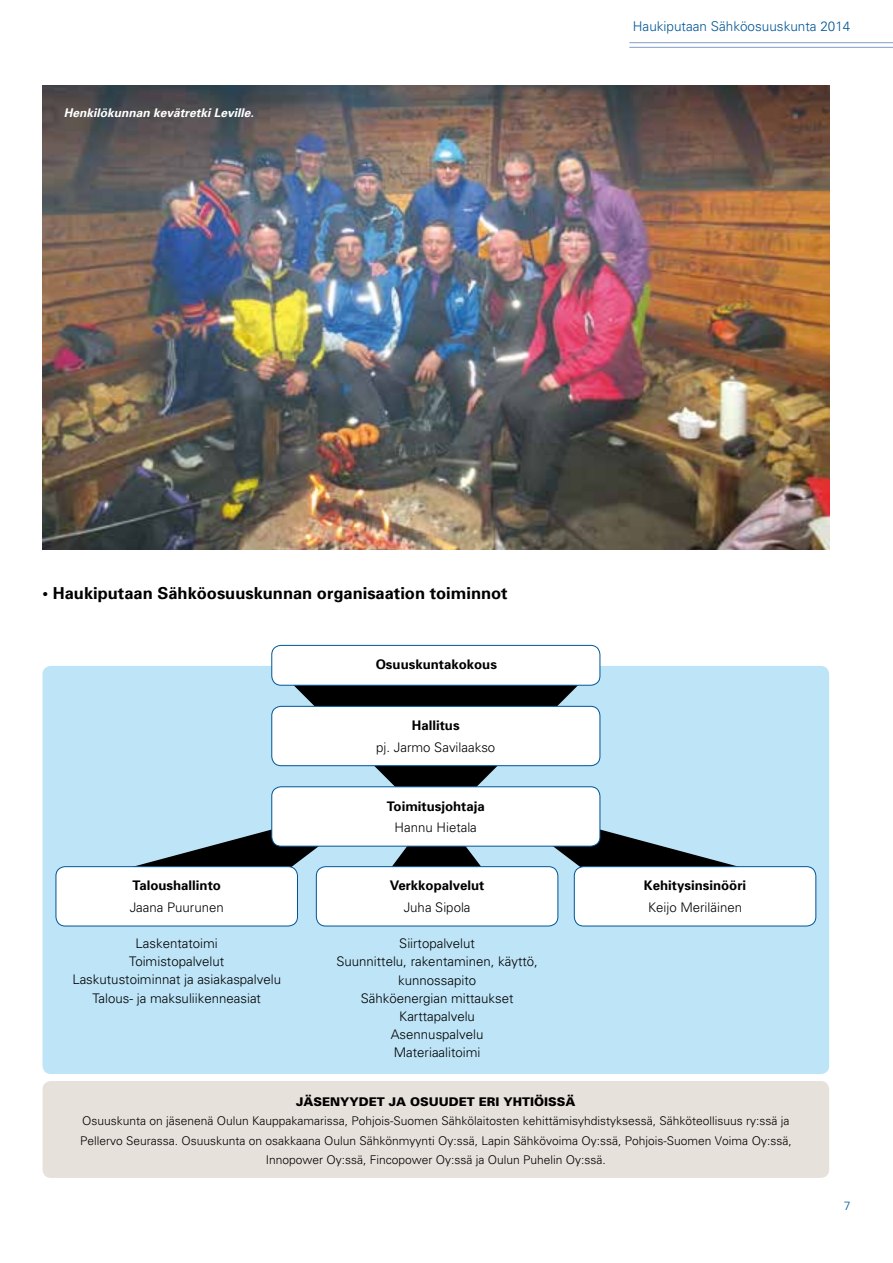
<style>
.page{position:relative;width:893px;height:1263px;background:#fff}
.page>*{position:absolute;margin:0;border:0;box-sizing:border-box;transform-origin:0 0}
.t1{font:700 16.5px "Univers";color:#000}
.t2{font:300 13.5px "Univers";color:#005596}
.t3{font:300 13.2px/18px "Univers";color:#000;text-align:center}
.t4{font:700 13.2px "Univers";color:#000}
.t5{font:300 12px/19.5px "Univers";color:#000;text-align:center}
.t6{font:900 12px "Univers";color:#000}
.t7{font:italic 700 12px "Univers";color:#fff}
.t8{font:300 12px "Univers";color:#005596}
</style>
<div class="page">
<hr style="left:629px;top:42px;width:264px;height:1px;background:#829ec7">
<hr style="left:629px;top:47px;width:264px;height:1px;background:#829ec7">
<div style="left:43px;top:1081px;width:786px;height:97px;background:#e7e1db;border-radius:9px"></div>
<div style="left:43px;top:666px;width:786px;height:408px;background:#bde4f7;border-radius:9px"></div>
<div style="left:574px;top:867px;width:242px;height:59px;background:#fff;border-radius:9px"></div>
<div style="left:574px;top:866px;width:242px;height:60px;border:1px solid #005596;border-radius:9px"></div>
<div style="left:56px;top:867px;width:241px;height:59px;background:#fff;border-radius:9px"></div>
<div style="left:56px;top:866px;width:242px;height:60px;border:1px solid #005596;border-radius:9px"></div>
<svg style="left:94px;top:680px;width:684px;height:236px"></svg>
<div style="left:272px;top:645px;width:328px;height:40px;background:#fff;border-radius:9px"></div>
<div style="left:271px;top:645px;width:329px;height:41px;border:1px solid #005596;border-radius:9px"></div>
<div style="left:272px;top:706px;width:328px;height:60px;background:#fff;border-radius:9px"></div>
<div style="left:271px;top:706px;width:329px;height:60px;border:1px solid #005596;border-radius:9px"></div>
<div style="left:272px;top:787px;width:328px;height:59px;background:#fff;border-radius:9px"></div>
<div style="left:271px;top:786px;width:329px;height:60px;border:1px solid #005596;border-radius:9px"></div>
<div style="left:316px;top:867px;width:242px;height:59px;background:#fff;border-radius:9px"></div>
<div style="left:316px;top:866px;width:242px;height:60px;border:1px solid #005596;border-radius:9px"></div>
<img style="left:43px;top:85px;width:786px;height:464px">
<p class="t7" style="left:64px;top:105px;width:192px">Henkilökunnan kevätretki Leville.</p>
<p class="t2" style="left:633px;top:18px;width:219px">Haukiputaan Sähköosuuskunta 2014</p>
<p class="t1" style="left:43px;top:582px;width:467px">• Haukiputaan Sähköosuuskunnan organisaation toiminnot</p>
<p class="t4" style="left:376px;top:656px;width:123px">Osuuskuntakokous</p>
<p class="t4" style="left:412px;top:717px;width:49px">Hallitus</p>
<p class="t3" style="left:376px;top:737px;width:121px">pj. Jarmo Savilaakso</p>
<p class="t4" style="left:387px;top:797px;width:100px">Toimitusjohtaja</p>
<p class="t3" style="left:395px;top:818px;width:84px">Hannu Hietala</p>
<p class="t4" style="left:132px;top:877px;width:90px">Taloushallinto</p>
<p class="t3" style="left:130px;top:898px;width:96px">Jaana Puurunen</p>
<p class="t3" style="left:72px;top:934px;width:210px">Laskentatoimi<br>Toimistopalvelut<br>Laskutustoiminnat ja asiakaspalvelu<br>Talous- ja maksuliikenneasiat</p>
<p class="t3" style="left:336px;top:934px;width:203px">Siirtopalvelut<br>Suunnittelu, rakentaminen, käyttö, kunnossapito<br>Sähköenergian mittaukset<br>Karttapalvelu<br>Asennuspalvelu<br>Materiaalitoimi</p>
<p class="t4" style="left:390px;top:877px;width:96px">Verkkopalvelut</p>
<p class="t3" style="left:404px;top:898px;width:68px">Juha Sipola</p>
<p class="t4" style="left:644px;top:877px;width:104px">Kehitysinsinööri</p>
<p class="t3" style="left:648px;top:898px;width:96px">Keijo Meriläinen</p>
<p class="t6" style="left:296px;top:1094px;width:281px">JÄSENYYDET JA OSUUDET ERI YHTIÖISSÄ</p>
<p class="t5" style="left:80px;top:1111px;width:713px">Osuuskunta on jäsenenä Oulun Kauppakamarissa, Pohjois-Suomen Sähkölaitosten kehittämisyhdistyksessä, Sähköteollisuus ry:ssä ja<br>Pellervo Seurassa. Osuuskunta on osakkaana Oulun Sähkönmyynti Oy:ssä, Lapin Sähkövoima Oy:ssä, Pohjois-Suomen Voima Oy:ssä,<br>Innopower Oy:ssä, Fincopower Oy:ssä ja Oulun Puhelin Oy:ssä.</p>
<p class="t8" style="left:844px;top:1199px;width:8px">7</p>
</div>
